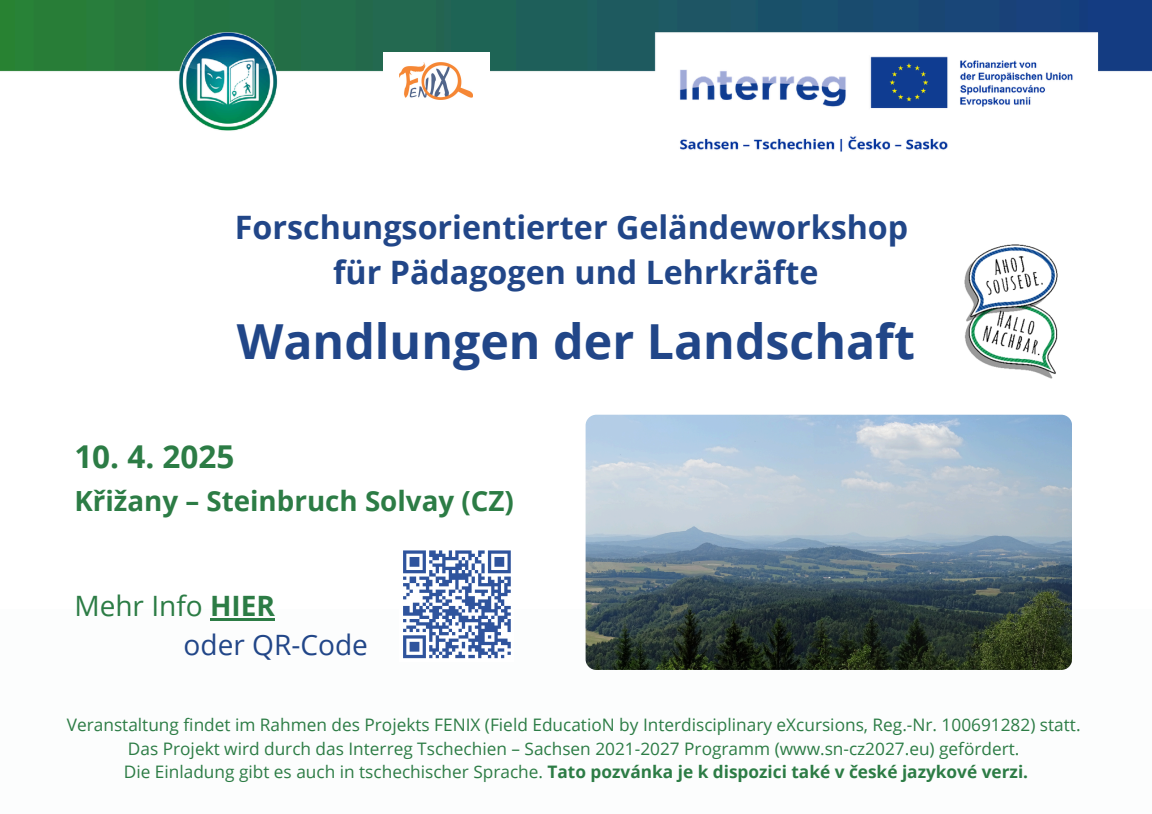
<style>
.page{position:relative;width:1152px;height:814px;background:#fff}
.page>*{position:absolute;margin:0;border:0;box-sizing:border-box;transform-origin:0 0}
.t1{font:700 48.3px "Open Sans";color:#214688}
.t2{font:700 32.25px/45px "Open Sans";color:#214688;text-align:center}
.t3{font:700 31.5px "Open Sans";color:#2c7c45}
.t4{font:28.05px/38.8px "Open Sans";color:#214688}
.t5{font:700 27.75px "Open Sans";color:#2c7c45}
.t6{font:17.25px "Open Sans";color:#2c7c45}
.t7{font:700 17.25px "Open Sans";color:#2c7c45}
.s1{color:#2c7c45}
.s2{font-weight:700;color:#2c7c45}
.s3{font-weight:400}
</style>
<div class="page">
<img style="left:0;top:0;width:1152px;height:609px">
<div style="left:968px;top:393px;width:184px;height:208px;background:#fff"></div>
<div style="left:383px;top:53px;width:106px;height:57px;background:#fff"></div>
<img style="left:400px;top:63px;width:72px;height:37px">
<img style="left:586px;top:415px;width:486px;height:255px;border-radius:11px">
<img style="left:949px;top:230px;width:123px;height:163px">
<hr style="left:210px;top:618px;width:65px;height:2px;background:#2c7c45">
<div style="left:400px;top:547px;width:114px;height:114px;background:#fff"></div>
<svg style="left:403px;top:550px;width:108px;height:109px"></svg>
<p class="t2" style="left:235px;top:204px;width:675px">Forschungsorientierter Geländeworkshop für Pädagogen und Lehrkräfte</p>
<h1 class="t1" style="left:237px;top:307px;width:680px">Wandlungen der Landschaft</h1>
<h2 class="t3" style="left:74px;top:434px;width:161px">10. 4. 2025</h2>
<p class="t5" style="left:74px;top:481px;width:441px">Křižany – Steinbruch Solvay (CZ)</p>
<p class="t4" style="left:184px;top:586px;width:186px;text-indent:-109px"><span class="s1">Mehr Info</span> <span class="s2">HIER<br></span>oder QR-Code</p>
<p class="t6" style="left:67px;top:713px;width:1015px">Veranstaltung findet im Rahmen des Projekts FENIX (Field EducatioN by Interdisciplinary eXcursions, Reg.-Nr. 100691282) statt.</p>
<h2 class="t6" style="left:128px;top:736px;width:893px">Das Projekt wird durch das Interreg Tschechien – Sachsen 2021-2027 Programm (www.sn-cz2027.eu) gefördert.</h2>
<h3 class="t7" style="left:124px;top:760px;width:906px"><span class="s3">Die Einladung gibt es auch in tschechischer Sprache.</span> Tato pozvánka je k dispozici také v české jazykové verzi.</h3>
</div>
